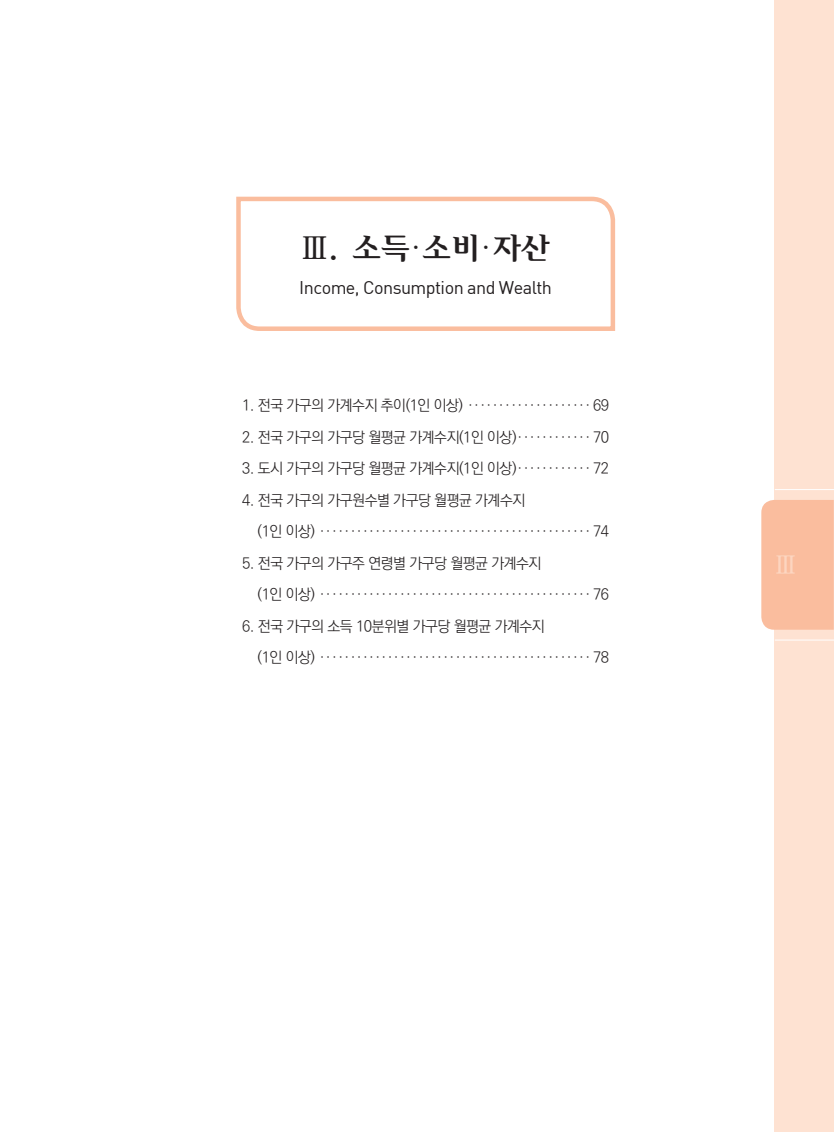
<style>
.page{position:relative;width:834px;height:1132px;background:#fff}
.page>*{position:absolute;margin:0;border:0;box-sizing:border-box;transform-origin:0 0}
.t1{font:30px "YDI Iris L";color:#231f20}
.t2{font:700 24px "Ko Pub Batang";color:#fdd6c1}
.t3{font:18px "Dinreg";letter-spacing:-.03em;color:#231f20}
.t4{font:300 15px/31.5px "Ko Pub Dotum";letter-spacing:-.03em;color:#231f20}
.s1{font-family:"Ko Pub Batang";font-weight:700}
.s2{font-family:"NEXON Lv 2 Gothic OTF Light"}
</style>
<div class="page">
<div style="left:774px;top:0;width:59px;height:1131px;background:#fee2d2"></div>
<div style="left:761px;top:500px;width:72px;height:129px;background:#fabd9e"></div>
<hr style="left:774px;top:489px;width:59px;height:1px;background:#fff">
<hr style="left:774px;top:639px;width:59px;height:1px;background:#fff">
<svg style="left:236px;top:196px;width:380px;height:135px"></svg>
<h1 class="t1" style="left:301px;top:233px;width:251px"><span class="s1">Ⅲ</span>. 소득<span class="s2">·</span>소비<span class="s2">·</span>자산</h1>
<p class="t3" style="left:299px;top:276px;width:254px">Income, Consumption and Wealth</p>
<p class="t4" style="left:242px;top:390px;width:368px">1. 전국 가구의 가계수지 추이(1인 이상) ····················69</p>
<p class="t4" style="left:242px;top:422px;width:368px">2. 전국 가구의 가구당 월평균 가계수지(1인 이상)············ 70</p>
<p class="t4" style="left:242px;top:453px;width:368px">3. 도시 가구의 가구당 월평균 가계수지(1인 이상)············ 72</p>
<p class="t4" style="left:257px;top:485px;width:353px;text-indent:-15px">4. 전국 가구의 가구원수별 가구당 월평균 가계수지<br>(1인 이상) ············································ 74</p>
<p class="t4" style="left:257px;top:548px;width:353px;text-indent:-15px">5. 전국 가구의 가구주 연령별 가구당 월평균 가계수지<br>(1인 이상) ············································ 76</p>
<p class="t4" style="left:257px;top:611px;width:353px;text-indent:-15px">6. 전국 가구의 소득 10분위별 가구당 월평균 가계수지<br>(1인 이상) ············································ 78</p>
<h2 class="t2" style="left:774px;top:552px;width:23px">Ⅲ</h2>
</div>
